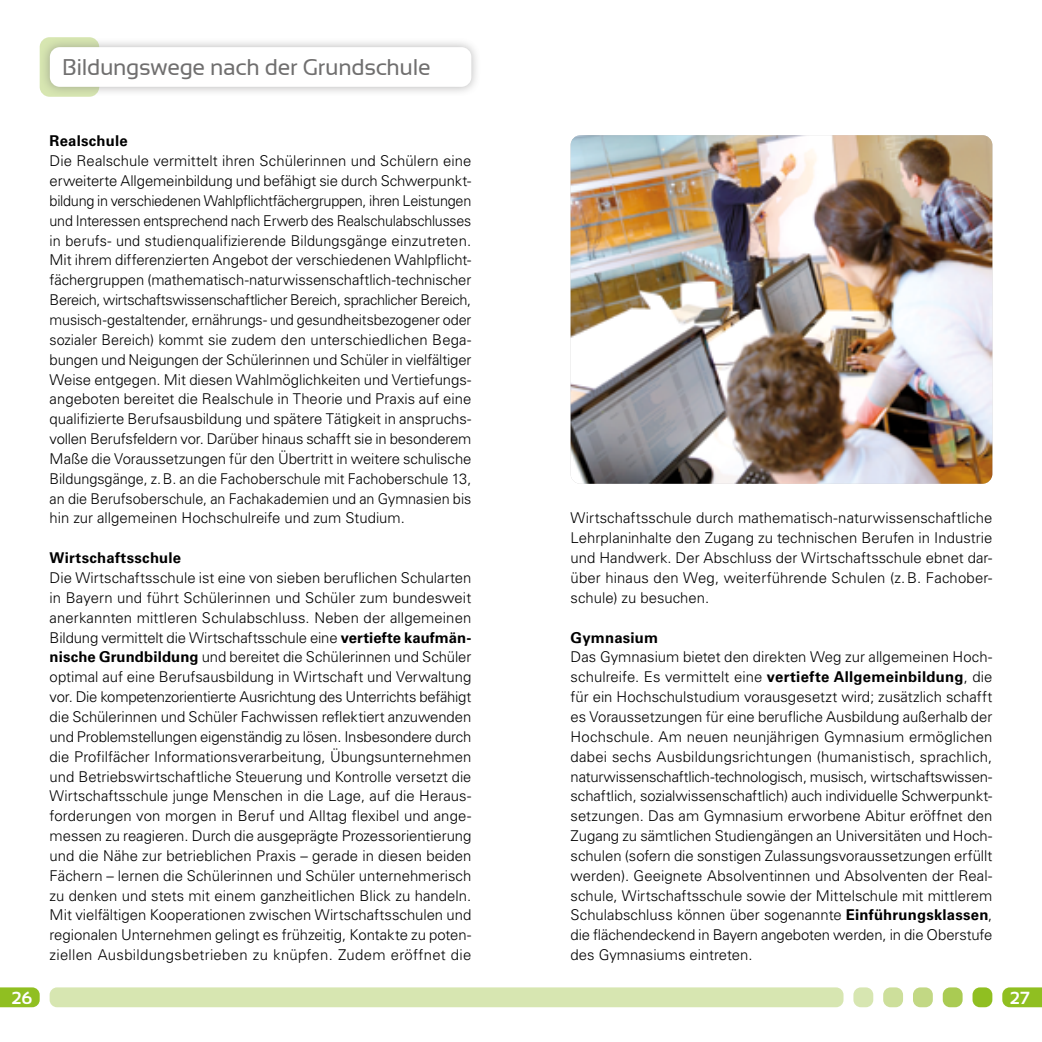
<style>
.page{position:relative;width:1042px;height:1042px;background:#fff}
.page>*{position:absolute;margin:0;border:0;box-sizing:border-box;transform-origin:0 0}
._01__Head_2019{font:22.75px "Sansation";letter-spacing:-.015em;color:#706f6f}
.Pagina_rechts{font:700 17.5px "Sansation";color:#fff}
._03__Copy_2019{font:300 14.88px/19.8px "Univers LT Pro 45";letter-spacing:.005em;color:#000;text-align:justify}
._03__Copy_2019-2{font:700 14.88px "Univers LT Pro 65";letter-spacing:.015em;color:#000}
.s1{font-family:"Univers LT Pro 65";font-weight:700}
</style>
<div class="page">
<svg style="left:0;top:987px;width:40px;height:20px"></svg>
<svg style="left:1002px;top:987px;width:40px;height:20px"></svg>
<div style="left:972px;top:987px;width:20px;height:20px;background:#90bf21;border-radius:7px"></div>
<div style="left:943px;top:987px;width:19px;height:20px;background:#aacb53;border-radius:7px"></div>
<div style="left:913px;top:987px;width:20px;height:20px;background:#c2d884;border-radius:7px"></div>
<div style="left:883px;top:987px;width:20px;height:20px;background:#cddf9b;border-radius:7px"></div>
<div style="left:853px;top:987px;width:20px;height:20px;background:#d7e6b1;border-radius:7px"></div>
<div style="left:50px;top:987px;width:793px;height:20px;background:#d7e6b1;border-radius:7px"></div>
<svg style="left:40px;top:37px;width:59px;height:60px"></svg>
<div style="left:41px;top:38px;width:439px;height:58px;background:#706f6f;opacity:.5"></div>
<div style="left:50px;top:47px;width:421px;height:40px;background:#fff;border-radius:10px"></div>
<img style="left:570px;top:135px;width:422px;height:349px">
<p class="_01__Head_2019" style="left:62px;top:54px;width:370px">Bildungswege nach der Grundschule</p>
<p class="_03__Copy_2019-2" style="left:50px;top:131px;width:80px">Realschule</p>
<p class="_03__Copy_2019" style="left:50px;top:151px;width:423px">Die Realschule vermittelt ihren Schülerinnen und Schülern eine erweiterte Allgemeinbildung und befähigt sie durch Schwerpunkt&shy;bildung in verschiedenen Wahlpflichtfächergruppen, ihren Leistungen und Interessen entsprechend nach Erwerb des Realschulabschlusses in berufs- und studienqualifizierende Bildungsgänge einzutreten.<br>Mit ihrem differenzierten Angebot der verschiedenen Wahlpflicht&shy;fächergruppen (mathematisch-naturwissenschaftlich-technischer Bereich, wirtschaftswissenschaftlicher Bereich, sprachlicher Bereich, musisch-gestaltender, ernährungs- und gesundheitsbezogener oder sozialer Bereich) kommt sie zudem den unterschiedlichen Bega&shy;bungen und Neigungen der Schülerinnen und Schüler in vielfältiger Weise entgegen. Mit diesen Wahlmöglichkeiten und Vertiefungs&shy;angeboten bereitet die Realschule in Theorie und Praxis auf eine qualifizierte Berufsausbildung und spätere Tätigkeit in anspruchs&shy;vollen Berufsfeldern vor. Darüber hinaus schafft sie in besonderem Maße die Voraussetzungen für den Übertritt in weitere schulische Bildungsgänge, z.B. an die Fachoberschule mit Fachoberschule 13, an die Berufsoberschule, an Fachakademien und an Gymnasien bis hin zur allgemeinen Hochschulreife und zum Studium.</p>
<p class="_03__Copy_2019-2" style="left:50px;top:547px;width:133px">Wirtschaftsschule</p>
<p class="_03__Copy_2019" style="left:50px;top:567px;width:423px">Die Wirtschaftsschule ist eine von sieben beruflichen Schularten in Bayern und führt Schülerinnen und Schüler zum bundesweit anerkannten mittleren Schulabschluss. Neben der allgemeinen Bildung vermittelt die Wirtschaftsschule eine <span class="s1">vertiefte kaufmän&shy;nische Grundbildung</span> und bereitet die Schülerinnen und Schüler optimal auf eine Berufsausbildung in Wirtschaft und Verwaltung vor. Die kompetenzorientierte Ausrichtung des Unterrichts befähigt die Schülerinnen und Schüler Fachwissen reflektiert anzuwenden und Problemstellungen eigenständig zu lösen. Insbesondere durch die Profilfächer Informationsverarbeitung, Übungsunternehmen und Betriebswirtschaftliche Steuerung und Kontrolle versetzt die Wirtschaftsschule junge Menschen in die Lage, auf die Heraus&shy;forderungen von morgen in Beruf und Alltag flexibel und ange&shy;messen zu reagieren. Durch die ausgeprägte Prozessorientierung und die Nähe zur betrieblichen Praxis – gerade in diesen beiden Fächern – lernen die Schülerinnen und Schüler unternehmerisch zu denken und stets mit einem ganzheitlichen Blick zu handeln.<br>Mit vielfältigen Kooperationen zwischen Wirtschaftsschulen und regionalen Unternehmen gelingt es frühzeitig, Kontakte zu poten&shy;ziellen Ausbildungsbetrieben zu knüpfen. Zudem eröffnet die</p>
<p class="_03__Copy_2019" style="left:570px;top:508px;width:423px">Wirtschaftsschule durch mathematisch-naturwissenschaftliche Lehrplaninhalte den Zugang zu technischen Berufen in Industrie und Handwerk. Der Abschluss der Wirtschaftsschule ebnet dar&shy;über hinaus den Weg, weiterführende Schulen (z.B. Fachober&shy;schule) zu besuchen.</p>
<p class="_03__Copy_2019-2" style="left:570px;top:627px;width:89px">Gymnasium</p>
<p class="_03__Copy_2019" style="left:570px;top:647px;width:423px">Das Gymnasium bietet den direkten Weg zur allgemeinen Hoch&shy;schulreife. Es vermittelt eine <span class="s1">vertiefte Allgemeinbildung</span>, die für ein Hochschulstudium vorausgesetzt wird; zusätzlich schafft es Voraussetzungen für eine berufliche Ausbildung außerhalb der Hochschule. Am neuen neunjährigen Gymnasium ermöglichen dabei sechs Ausbildungsrichtungen (humanistisch, sprachlich, naturwissenschaftlich-technologisch, musisch, wirtschaftswissen&shy;schaftlich, sozialwissenschaftlich) auch individuelle Schwerpunkt&shy;setzungen. Das am Gymnasium erworbene Abitur eröffnet den Zugang zu sämtlichen Studiengängen an Universitäten und Hoch&shy;schulen (sofern die sonstigen Zulassungsvoraussetzungen erfüllt werden). Geeignete Absolventinnen und Absolventen der Real&shy;schule, Wirtschaftsschule sowie der Mittelschule mit mittlerem Schulabschluss können über sogenannte <span class="s1">Einführungsklassen</span>, die flächendeckend in Bayern angeboten werden, in die Oberstufe des Gymnasiums eintreten.</p>
<p class="Pagina_rechts" style="left:12px;top:988px;width:22px">26</p>
<p class="Pagina_rechts" style="left:1009px;top:988px;width:21px">27</p>
</div>
